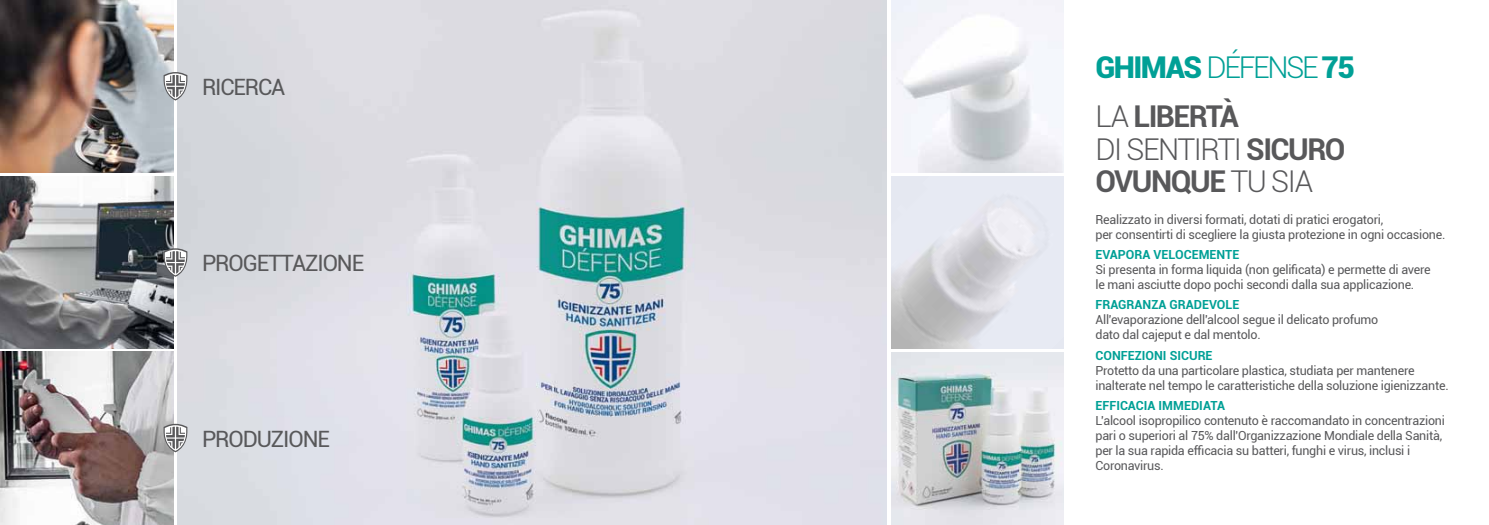
<style>
.page{position:relative;width:1489px;height:525px;background:#fff}
.page>*{position:absolute;margin:0;border:0;box-sizing:border-box;transform-origin:0 0}
.t1{font:300 30px/32.5px "Roboto";color:#58585a}
.t2{font:700 30px/32.5px "Roboto";letter-spacing:-.05em;color:#58585a}
.t3{font:900 30px "Roboto";letter-spacing:-.05em;color:#00a096}
.t4{font:22.5px "Roboto";letter-spacing:-.05em;color:#58585a}
.t5{font:12.5px/15px "Roboto";letter-spacing:-.02em;color:#58585a}
.t6{font:700 12.5px "Roboto";color:#00a096}
.s1{font-weight:300}
.s2{font-weight:700}
</style>
<div class="page">
<img style="left:177px;top:0;width:709px;height:524px">
<img style="left:0;top:0;width:174px;height:172px">
<img style="left:0;top:351px;width:174px;height:173px">
<img style="left:0;top:176px;width:174px;height:172px">
<img style="left:891px;top:352px;width:172px;height:172px">
<svg style="left:163px;top:248px;width:25px;height:29px"></svg>
<svg style="left:163px;top:72px;width:25px;height:28px"></svg>
<svg style="left:163px;top:423px;width:25px;height:29px"></svg>
<h2 class="t4" style="left:202px;top:71px;width:83px">ri cerca</h2>
<h2 class="t4" style="left:202px;top:247px;width:128px">progettazione</h2>
<h2 class="t4" style="left:202px;top:422px;width:94px">produzione</h2>
<h1 class="t3" style="left:1095px;top:46px;width:261px">GHIMAS <span class="s1">DÉFENSE</span> 75</h1>
<h1 class="t1" style="left:1095px;top:99px;width:145px">LA <span class="s2">LIBERTÀ<br></span>DI SENTIRTI</h1>
<h1 class="t2" style="left:1095px;top:132px;width:252px;text-indent:151px">SICURO<br>OVUNQUE <span class="s1">TU SIA</span></h1>
<p class="t5" style="left:1095px;top:212px;width:351px">Realizzato in diversi formati, dotati di pratici erogatori,<br>per consentirti di scegliere la giusta protezione in ogni occasione.</p>
<p class="t6" style="left:1095px;top:246px;width:145px">EVAPORA VELOCEMENTE</p>
<p class="t5" style="left:1095px;top:262px;width:337px">Si presenta in forma liquida (non gelificata) e permette di avere le mani asciutte dopo pochi secondi dalla sua applicazione.</p>
<p class="t6" style="left:1095px;top:296px;width:145px">FRAGRANZA GRADEVOLE</p>
<p class="t5" style="left:1095px;top:312px;width:284px">All'evaporazione dell'alcool segue il delicato profumo dato dal cajeput e dal mentolo.</p>
<p class="t6" style="left:1095px;top:346px;width:119px">CONFEZIONI SICURE</p>
<p class="t5" style="left:1095px;top:362px;width:355px">Protetto da una particolare plastica, studiata per mantenere inalterate nel tempo le caratteristiche della soluzione igienizzante.</p>
<p class="t6" style="left:1095px;top:396px;width:29px">EFFICACIA</p>
<p class="t6" style="left:1158px;top:396px;width:9px">IMMEDIATA</p>
<p class="t5" style="left:1095px;top:412px;width:351px">L'alcool isopropilico contenuto è raccomandato in concentrazioni pari o superiori al 75% dall'Organizzazione Mondiale della Sanità, per la sua rapida efficacia su batteri, funghi e virus, inclusi i Coronavirus.</p>
</div>
